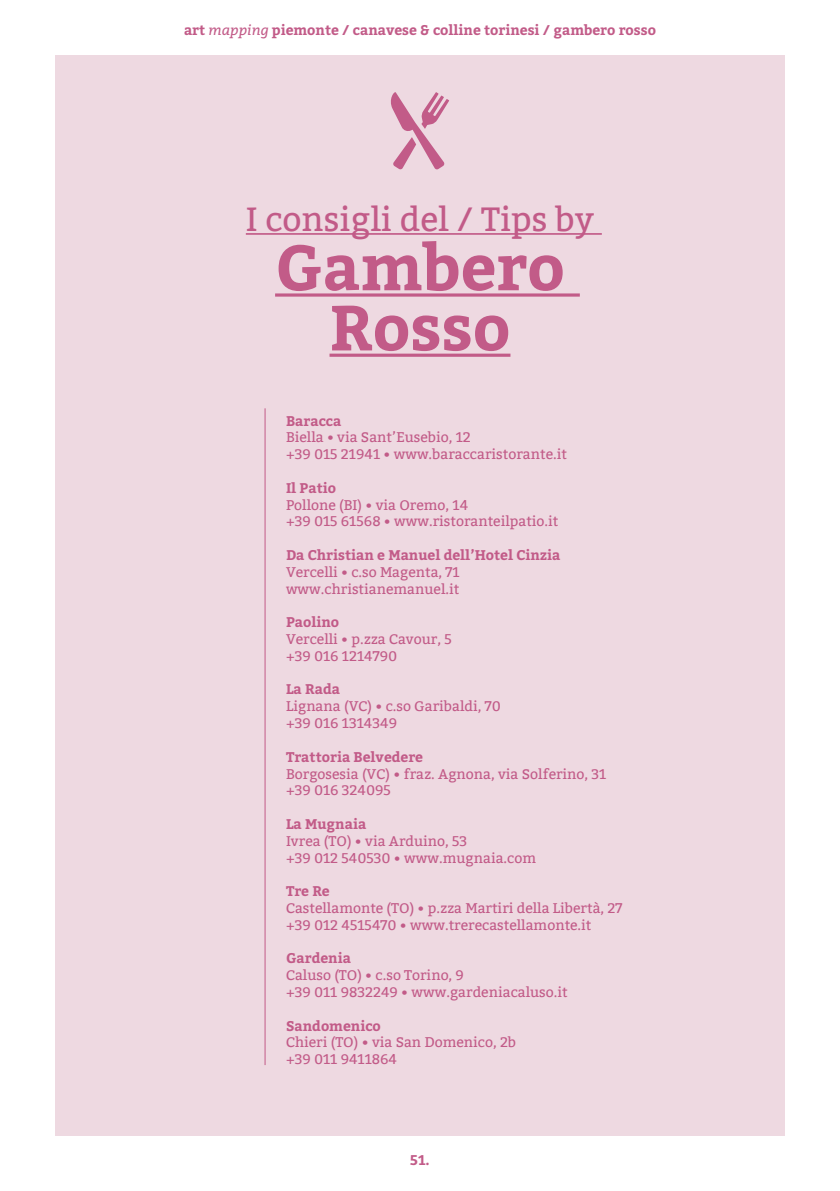
<style>
.page{position:relative;width:840px;height:1191px;background:#fff}
.page>*{position:absolute;margin:0;border:0;box-sizing:border-box;transform-origin:0 0}
.t1{font:700 63.6px/60.2px "Bitter";color:#c25b88;text-align:center}
.t2{font:33.4px "Bitter";color:#c25b88}
.t3{font:14px/16.8px "Bitter";color:#c25b88}
.t4{font:700 14px "Bitter";color:#c25b88}
.s1{font-weight:400;font-style:italic}
</style>
<div class="page">
<div style="left:55px;top:55px;width:729px;height:1080px;background:#eed9e1"></div>
<hr style="left:264px;top:408px;width:1px;height:657px;background:#c25b88">
<hr style="left:246px;top:233px;width:355px;height:2px;background:#c25b88">
<svg style="left:275px;top:293px;width:304px;height:4px"></svg>
<svg style="left:329px;top:353px;width:181px;height:4px"></svg>
<svg style="left:390px;top:92px;width:59px;height:78px"></svg>
<p class="t4" style="left:184px;top:22px;width:473px">art <span class="s1">mapping</span> piemonte / canavese &amp; colline torinesi / gambero rosso</p>
<h2 class="t2" style="left:246px;top:200px;width:349px">I consigli del / Tips by</h2>
<h1 class="t1" style="left:275px;top:238px;width:291px">Gambero<br>Rosso</h1>
<p class="t4" style="left:286px;top:412px;width:57px">Baracca</p>
<p class="t3" style="left:286px;top:429px;width:282px">Biella • via Sant’Eusebio, 12<br>+39 015 21941 • www.baraccaristorante.it</p>
<p class="t4" style="left:286px;top:479px;width:52px">Il Patio</p>
<p class="t3" style="left:286px;top:496px;width:274px">Pollone (BI) • via Oremo, 14<br>+39 015 61568 • www.ristoranteilpatio.it</p>
<p class="t4" style="left:286px;top:546px;width:276px">Da Christian e Manuel dell’Hotel Cinzia</p>
<p class="t3" style="left:286px;top:564px;width:175px">Vercelli • c.so Magenta, 71 www.christianemanuel.it</p>
<p class="t4" style="left:286px;top:614px;width:55px">Paolino</p>
<p class="t3" style="left:286px;top:631px;width:167px">Vercelli • p.zza Cavour, 5 +39 016 1214790</p>
<p class="t4" style="left:286px;top:681px;width:55px">La Rada</p>
<p class="t3" style="left:286px;top:698px;width:216px">Lignana (VC) • c.so Garibaldi, 70 +39 016 1314349</p>
<p class="t4" style="left:286px;top:748px;width:138px">Trattoria Belvedere</p>
<p class="t3" style="left:286px;top:765px;width:322px">Borgosesia (VC) • fraz. Agnona, via Solferino, 31 +39 016 324095</p>
<p class="t4" style="left:286px;top:815px;width:82px">La Mugnaia</p>
<p class="t3" style="left:286px;top:832px;width:251px">Ivrea (TO) • via Arduino, 53<br>+39 012 540530 • www.mugnaia.com</p>
<p class="t4" style="left:286px;top:882px;width:45px">Tre Re</p>
<p class="t3" style="left:286px;top:900px;width:338px">Castellamonte (TO) • p.zza Martiri della Libertà, 27 +39 012 4515470 • www.trerecastellamonte.it</p>
<p class="t4" style="left:286px;top:950px;width:66px">Gardenia</p>
<p class="t3" style="left:286px;top:967px;width:283px">Caluso (TO) • c.so Torino, 9<br>+39 011 9832249 • www.gardeniacaluso.it</p>
<p class="t4" style="left:286px;top:1017px;width:96px">Sandomenico</p>
<p class="t3" style="left:286px;top:1034px;width:231px">Chieri (TO) • via San Domenico, 2b +39 011 9411864</p>
<p class="t4" style="left:410px;top:1151px;width:21px">51.</p>
</div>
